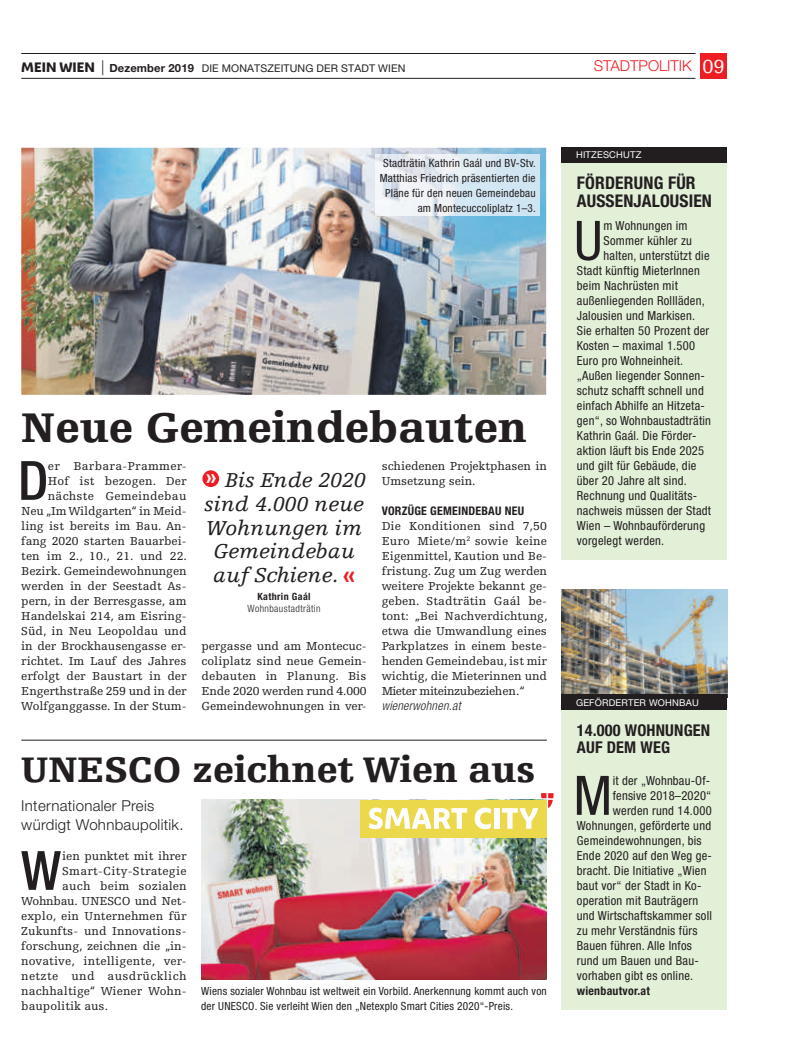
<style>
.page{position:relative;width:798px;height:1063px;background:#fff}
.page>*{position:absolute;margin:0;border:0;box-sizing:border-box;transform-origin:0 0}
.t1{font:condensed 54.5px "Helvetica Neue LT Pro";color:#231f20}
.t2{font:500 condensed 54.25px "Helvetica Neue LT Pro";color:#231f20}
.t3{font:900 43.75px "Egyptienne FLT Std";color:#231f20}
.t4{font:900 37.5px "Egyptienne FLT Std";color:#231f20}
.t5{font:italic 21.25px/23.8px "Egyptienne FLT Std";color:#231f20;text-align:center}
.t6{font:700 condensed 17.5px/17.5px "Helvetica Neue LT Pro";letter-spacing:.01em;color:#231f20}
.t7{font:700 condensed 16.25px/17.5px "Helvetica Neue LT Pro";letter-spacing:.01em;color:#231f20}
.t8{font:300 15px/18.8px "Helvetica Neue LT Pro";letter-spacing:.02em;color:#231f20}
.t9{font:300 15px "Helvetica Neue LT Pro";color:#ee1d23}
.t10{font:condensed 12.5px "Helvetica Neue LT Pro";letter-spacing:.02em;color:#231f20}
.t11{font:italic 300 condensed 12.5px "Helvetica Neue LT Pro";letter-spacing:.02em;color:#231f20}
.t12{font:12.25px/15px "Egyptienne FLT Std";color:#231f20;text-align:justify}
.t13{font:12.25px "Egyptienne FLT Std";letter-spacing:.02em;color:#231f20}
.t14{font:12.25px "Egyptienne FLT Std";letter-spacing:-.02em;color:#231f20}
.t15{font:12.25px "Egyptienne FLT Std";letter-spacing:.03em;color:#231f20}
.t16{font:700 condensed 11.88px "Helvetica Neue LT Pro";letter-spacing:.02em;color:#231f20}
.t17{font:condensed 11.25px/15px "Helvetica Neue LT Pro";letter-spacing:.02em;color:#231f20;text-align:right}
.t18{font:10.62px "Helvetica Neue LT Pro";letter-spacing:.01em;color:#231f20}
.t19{font:300 condensed 10px "Helvetica Neue LT Pro";letter-spacing:.04em;color:#231f20}
.t20{font:700 condensed 10px "Helvetica Neue LT Pro";letter-spacing:.04em;color:#231f20}
.t21{font:9.38px "Helvetica Neue LT Pro";letter-spacing:.02em;color:#fff}
.s1{font-family:"Wiener Melange";font-weight:800;font-size:12.75px}
.s2{font-weight:300;font-size:15px}
.s3{font-weight:700;font-size:11.25px}
.s4{font-family:"Egyptienne FLT Std";font-weight:400;font-size:20px;color:#fff}
.s5{font-weight:900;font-style:normal;color:#ee1d23}
</style>
<div class="page">
<div style="left:699px;top:53px;width:27px;height:26px;background:#ee1d23"></div>
<hr style="left:21px;top:53px;width:674px;height:1px;background:#231f20">
<hr style="left:21px;top:78px;width:674px;height:1px;background:#231f20">
<img style="left:21px;top:148px;width:525px;height:247px">
<hr style="left:21px;top:740px;width:525px;height:1px;background:#231f20">
<div style="left:561px;top:590px;width:165px;height:420px;background:#e3f0d8"></div>
<div style="left:561px;top:148px;width:165px;height:412px;background:#e3f0d8"></div>
<img style="left:561px;top:590px;width:165px;height:105px">
<div style="left:561px;top:695px;width:165px;height:15px;background:#221e20"></div>
<div style="left:561px;top:147px;width:165px;height:15px;background:#221e20"></div>
<div style="left:202px;top:470px;width:17px;height:17px;background:#ee1d23;border-radius:50%"></div>
<img style="left:375px;top:154px;width:164px;height:62px">
<img style="left:202px;top:800px;width:344px;height:180px">
<div style="left:360px;top:800px;width:186px;height:37px;background:#ebd84b"></div>
<svg style="left:369px;top:808px;width:98px;height:21px"></svg>
<svg style="left:474px;top:808px;width:17px;height:21px"></svg>
<div style="left:494px;top:808px;width:5px;height:21px;background:#fff"></div>
<svg style="left:502px;top:793px;width:51px;height:36px"></svg>
<p class="t18" style="left:21px;top:64px;width:385px"><span class="s1">MEIN WIEN</span> <span class="s2">|</span> <span class="s3">Dezember 2019</span> DIE MONATSZEITUNG DER STADT WIEN</p>
<p class="t9" style="left:593px;top:61px;width:132px">STADTPOLITIK <span class="s4">09</span></p>
<p class="t17" style="left:379px;top:157px;width:158px">Stadträtin Kathrin Gaál und BV-Stv.<br>Matthias Friedrich präsentierten die Pläne für den neuen Gemeindebau am Montecuccoliplatz 1–3.</p>
<h3 class="t3" style="left:21px;top:410px;width:507px">Neue Gemeindebauten</h3>
<h2 class="t2" style="left:18px;top:461px;width:32px">D</h2>
<p class="t12" style="left:21px;top:459px;width:167px;text-align:right">er Barbara-Prammer-<br>Hof ist bezogen. Der nächste Gemeindebau<br>Neu „Im Wildgarten“ in Meid&shy;ling ist bereits im Bau. An&shy;fang 2020 starten Bauarbei&shy;ten im 2., 10., 21. und 22.<br>Bezirk. Gemeindewohnungen werden in der Seestadt As&shy;pern, in der Berresgasse, am<br>Handelskai 214, am Eisring-<br>Süd, in Neu Leopoldau und in der Brockhausengasse er&shy;richtet. Im Lauf des Jahres erfolgt der Baustart in der<br>Engerthstraße 259 und in der<br>Wolfganggasse. In der Stum-</p>
<p class="t12" style="left:381px;top:459px;width:167px">schiedenen Projektphasen in<br>Umsetzung sein.</p>
<p class="t16" style="left:381px;top:506px;width:144px">VORZÜGE GEMEINDEBAU NEU</p>
<p class="t12" style="left:381px;top:519px;width:167px">Die Konditionen sind 7,50<br>Euro Miete/m<sup>2</sup> sowie keine Eigenmittel, Kaution und Be&shy;fristung. Zug um Zug werden weitere Projekte bekannt ge&shy;geben. Stadträtin Gaál be&shy;tont: „Bei Nachverdichtung, etwa die Umwandlung eines Parkplatzes in einem beste&shy;henden Gemeindebau, ist mir wichtig, die Mieterinnen und Mieter miteinzubeziehen.“</p>
<p class="t11" style="left:381px;top:701px;width:80px">wienerwohnen.at</p>
<h3 class="t5" style="left:204px;top:470px;width:163px"><sup>»</sup> Bis Ende 2020 sind 4.000 neue<br>Wohnungen im<br>Gemeindebau auf Schiene. <span class="s5">«</span></h3>
<p class="t20" style="left:257px;top:592px;width:55px">Kathrin Gaál</p>
<p class="t19" style="left:247px;top:605px;width:74px">Wohnbaustadträtin</p>
<p class="t12" style="left:201px;top:639px;width:167px">pergasse und am Montecuc&shy;coliplatz sind neue Gemein&shy;debauten in Planung. Bis Ende 2020 werden rund 4.000<br>Gemeindewohnungen in ver-</p>
<h3 class="t4" style="left:21px;top:755px;width:515px">UNESCO zeichnet Wien aus</h3>
<p class="t8" style="left:21px;top:798px;width:164px">Internationaler Preis würdigt Wohnbaupolitik.</p>
<h2 class="t2" style="left:21px;top:851px;width:42px">W</h2>
<p class="t12" style="left:62px;top:849px;width:126px">ien punktet mit ihrer</p>
<p class="t13" style="left:62px;top:866px;width:126px">Smart-City-Strategie</p>
<p class="t13" style="left:62px;top:881px;width:126px">auch beim sozialen</p>
<p class="t14" style="left:21px;top:896px;width:167px">Wohnbau. UNESCO und Net-</p>
<p class="t12" style="left:21px;top:909px;width:167px">explo, ein Unternehmen für</p>
<p class="t12" style="left:21px;top:924px;width:167px">Zukunfts- und Innovations-</p>
<p class="t12" style="left:21px;top:939px;width:167px">forschung, zeichnen die „in-</p>
<p class="t13" style="left:21px;top:956px;width:167px">novative, intelligente, ver-</p>
<p class="t15" style="left:21px;top:971px;width:167px">netzte und ausdrücklich</p>
<p class="t12" style="left:21px;top:984px;width:167px">nachhaltige“ Wiener Wohn-</p>
<p class="t12" style="left:21px;top:999px;width:88px">baupolitik aus.</p>
<p class="t17" style="left:201px;top:984px;width:347px;text-align:left">Wiens sozialer Wohnbau ist weltweit ein Vorbild. Anerkennung kommt auch von der UNESCO. Sie verleiht Wien den „Netexplo Smart Cities 2020“-Preis.</p>
<p class="t21" style="left:576px;top:151px;width:67px">HITZESCHUTZ</p>
<h3 class="t6" style="left:576px;top:176px;width:137px">FÖRDERUNG FÜR<br>AUSSENJALOUSIEN</h3>
<h1 class="t1" style="left:574px;top:221px;width:30px">U</h1>
<p class="t10" style="left:603px;top:221px;width:86px">m Wohnungen im</p>
<p class="t10" style="left:603px;top:236px;width:90px">Sommer kühler zu</p>
<p class="t10" style="left:603px;top:251px;width:107px">halten, unterstützt die</p>
<p class="t10" style="left:576px;top:266px;width:124px">Stadt künftig MieterInnen</p>
<p class="t10" style="left:576px;top:281px;width:102px">beim Nachrüsten mit</p>
<p class="t10" style="left:576px;top:296px;width:129px">außenliegenden Rollläden,</p>
<p class="t10" style="left:576px;top:311px;width:120px">Jalousien und Markisen.</p>
<p class="t10" style="left:576px;top:326px;width:134px">Sie erhalten 50 Prozent der</p>
<p class="t10" style="left:576px;top:341px;width:120px">Kosten – maximal 1.500</p>
<p class="t10" style="left:576px;top:356px;width:108px">Euro pro Wohneinheit.</p>
<p class="t10" style="left:576px;top:371px;width:129px">„Außen liegender Sonnen-</p>
<p class="t10" style="left:576px;top:386px;width:128px">schutz schafft schnell und</p>
<p class="t10" style="left:576px;top:401px;width:129px">einfach Abhilfe an Hitzeta-</p>
<p class="t10" style="left:576px;top:416px;width:136px">gen“, so Wohnbaustadträtin</p>
<p class="t10" style="left:576px;top:431px;width:121px">Kathrin Gaál. Die Förder-</p>
<p class="t10" style="left:576px;top:446px;width:129px">aktion läuft bis Ende 2025</p>
<p class="t10" style="left:576px;top:461px;width:121px">und gilt für Gebäude, die</p>
<p class="t10" style="left:576px;top:476px;width:111px">über 20 Jahre alt sind.</p>
<p class="t10" style="left:576px;top:491px;width:122px">Rechnung und Qualitäts-</p>
<p class="t10" style="left:576px;top:506px;width:136px">nachweis müssen der Stadt</p>
<p class="t10" style="left:576px;top:521px;width:130px">Wien – Wohnbauförderung</p>
<p class="t10" style="left:576px;top:536px;width:89px">vorgelegt werden.</p>
<p class="t21" style="left:576px;top:699px;width:124px">GEFÖRDERTER WOHNBAU</p>
<h3 class="t7" style="left:576px;top:723px;width:135px">14.000 WOHNUNGEN<br>AUF DEM WEG</h3>
<h1 class="t1" style="left:573px;top:776px;width:40px">M</h1>
<p class="t10" style="left:612px;top:776px;width:99px">it der „Wohnbau-Of-</p>
<p class="t10" style="left:612px;top:791px;width:100px">fensive 2018–2020“</p>
<p class="t10" style="left:612px;top:806px;width:100px">werden rund 14.000</p>
<p class="t10" style="left:576px;top:821px;width:136px">Wohnungen, geförderte und</p>
<p class="t10" style="left:576px;top:836px;width:126px">Gemeindewohnungen, bis</p>
<p class="t10" style="left:576px;top:851px;width:137px">Ende 2020 auf den Weg ge-</p>
<p class="t10" style="left:576px;top:866px;width:131px">bracht. Die Initiative „Wien</p>
<p class="t10" style="left:576px;top:881px;width:126px">baut vor“ der Stadt in Ko-</p>
<p class="t10" style="left:576px;top:896px;width:123px">operation mit Bauträgern</p>
<p class="t10" style="left:576px;top:911px;width:137px">und Wirtschaftskammer soll</p>
<p class="t10" style="left:576px;top:926px;width:122px">zu mehr Verständnis fürs</p>
<p class="t10" style="left:576px;top:941px;width:116px">Bauen führen. Alle Infos</p>
<p class="t10" style="left:576px;top:956px;width:123px">rund um Bauen und Bau-</p>
<p class="t10" style="left:576px;top:971px;width:118px">vorhaben gibt es online.</p>
<p class="t16" style="left:576px;top:986px;width:74px">wienbautvor.at</p>
</div>
